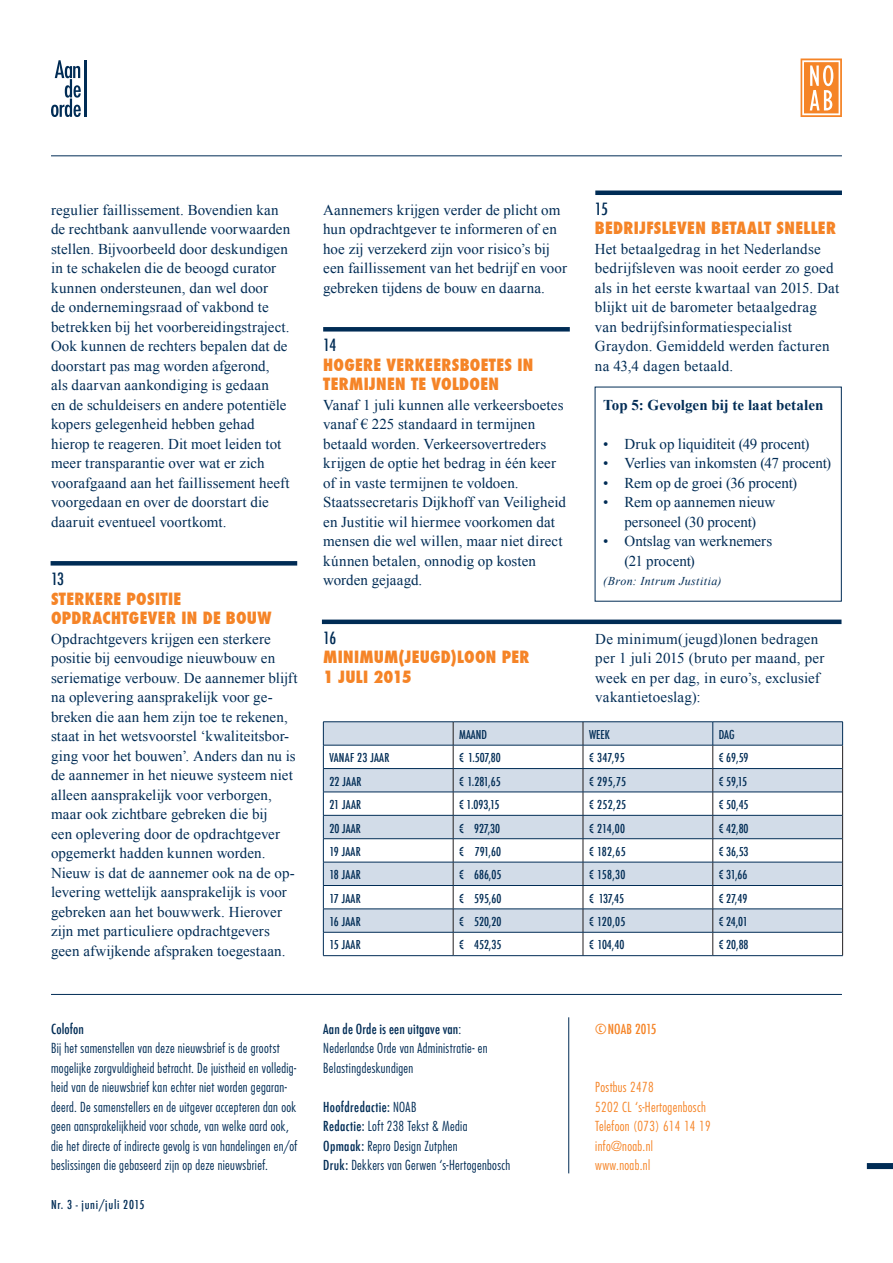
<style>
.page{position:relative;width:893px;height:1263px;background:#fff}
.page>*{position:absolute;margin:0;border:0;box-sizing:border-box;transform-origin:0 0}
.t1{font:800 condensed 16.5px/19.5px "Futura";letter-spacing:.02em;color:#f58427}
.t2{font:500 condensed 16.5px "Futura";letter-spacing:-.04em;color:#002c55}
.t3{font:15px/19.5px "Times New Roman";letter-spacing:.005em;color:#002c55}
.t4{font:700 15px "Times New Roman";letter-spacing:.005em;color:#002c55}
.t5{font:300 condensed 13.5px/19.5px "Futura Std";letter-spacing:.025em;color:#002c55}
.t6{font:300 condensed 13.5px/19.5px "Futura Std";letter-spacing:.025em;color:#f58427}
.t7{font:500 condensed 13.5px "Futura";letter-spacing:.015em;color:#002c55}
.t8{font:500 condensed 13.5px "Futura";letter-spacing:.01em;color:#f58427}
.t9{font:500 condensed 12px "Futura";color:#002c55}
.t10{font:italic 12px "Times New Roman";letter-spacing:.035em;color:#002c55}
.t11{font:500 condensed 12px "Futura";letter-spacing:.02em;color:#002c55}
.s1{font-family:"Futura Std";font-weight:300}
.s2{font-family:"Futura";font-weight:500}
</style>
<div class="page">
<div style="left:51px;top:561px;width:246px;height:5px;background:#002c55"></div>
<div style="left:323px;top:327px;width:247px;height:5px;background:#002c55"></div>
<div style="left:595px;top:190px;width:247px;height:5px;background:#002c55"></div>
<hr style="left:322px;top:620px;width:519px;height:4px;background:#002c55">
<hr style="left:51px;top:994px;width:791px;height:1px;background:#002c55">
<div style="left:867px;top:1163px;width:26px;height:6px;background:#002c55"></div>
<hr style="left:568px;top:1017px;width:1px;height:156px;background:#002c55">
<hr style="left:51px;top:156px;width:791px;height:1px;background:#002c55">
<svg style="left:51px;top:60px;width:30px;height:57px"></svg>
<hr style="left:84px;top:60px;width:2px;height:57px;background:#002c55">
<svg style="left:800px;top:59px;width:42px;height:58px"></svg>
<hr style="left:323px;top:721px;width:130px;height:1px;background:#002c55">
<hr style="left:453px;top:721px;width:130px;height:1px;background:#002c55">
<hr style="left:583px;top:721px;width:130px;height:1px;background:#002c55">
<hr style="left:713px;top:721px;width:130px;height:1px;background:#002c55">
<svg style="left:323px;top:722px;width:520px;height:233px"></svg>
<hr style="left:453px;top:932px;width:130px;height:1px;background:#002c55">
<hr style="left:583px;top:932px;width:130px;height:1px;background:#002c55">
<hr style="left:713px;top:932px;width:129px;height:1px;background:#002c55">
<hr style="left:323px;top:955px;width:130px;height:1px;background:#002c55">
<hr style="left:453px;top:955px;width:130px;height:1px;background:#002c55">
<hr style="left:583px;top:955px;width:130px;height:1px;background:#002c55">
<hr style="left:713px;top:955px;width:130px;height:1px;background:#002c55">
<p class="t3" style="left:51px;top:200px;width:241px">regulier faillissement. Bovendien kan de rechtbank aanvullende voorwaarden stellen. Bijvoorbeeld door deskundigen in te schakelen die de beoogd curator kunnen ondersteunen, dan wel door<br>de ondernemingsraad of vakbond te betrekken bij het voorbereidingstraject.<br>Ook kunnen de rechters bepalen dat de doorstart pas mag worden afgerond, als daarvan aankondiging is gedaan<br>en de schuldeisers en andere potentiële kopers gelegenheid hebben gehad hierop te reageren. Dit moet leiden tot meer transparantie over wat er zich voorafgaand aan het faillissement heeft voorgedaan en over de doorstart die daaruit eventueel voortkomt.</p>
<p class="t2" style="left:51px;top:568px;width:15px">13</p>
<p class="t1" style="left:51px;top:589px;width:222px">STERKERE POSITIE<br>OPDRACHTGEVER IN DE BOUW</p>
<p class="t3" style="left:51px;top:629px;width:248px">Opdrachtgevers krijgen een sterkere positie bij eenvoudige nieuwbouw en seriematige verbouw. De aannemer blijft na oplevering aansprakelijk voor ge&shy;breken die aan hem zijn toe te rekenen, staat in het wetsvoorstel ‘kwaliteitsbor&shy;ging voor het bouwen’. Anders dan nu is de aannemer in het nieuwe systeem niet alleen aansprakelijk voor verborgen, maar ook zichtbare gebreken die bij<br>een oplevering door de opdrachtgever opgemerkt hadden kunnen worden.<br>Nieuw is dat de aannemer ook na de op&shy;levering wettelijk aansprakelijk is voor gebreken aan het bouwwerk. Hierover zijn met particuliere opdrachtgevers geen afwijkende afspraken toegestaan.</p>
<p class="t7" style="left:51px;top:1020px;width:35px">Colofon</p>
<p class="t5" style="left:51px;top:1038px;width:248px">Bij het samenstellen van deze nieuwsbrief is de grootst mogelijke zorgvuldigheid betracht. De juistheid en volledig&shy;heid van de nieuwsbrief kan echter niet worden gegaran&shy;deerd. De samenstellers en de uitgever accepteren dan ook geen aansprakelijkheid voor schade, van welke aard ook, die het directe of indirecte gevolg is van handelingen en/of beslissingen die gebaseerd zijn op deze nieuwsbrief.</p>
<p class="t9" style="left:51px;top:1197px;width:95px">Nr. 3 - juni/juli 2015</p>
<p class="t3" style="left:323px;top:200px;width:245px">Aannemers krijgen verder de plicht om hun opdrachtgever te informeren of en hoe zij verzekerd zijn voor risico’s bij een faillissement van het bedrijf en voor gebreken tijdens de bouw en daarna.</p>
<p class="t2" style="left:323px;top:334px;width:15px">14</p>
<p class="t1" style="left:323px;top:355px;width:212px">HOGERE VERKEERSBOETES IN<br>TERMIJNEN TE VOLDOEN</p>
<p class="t3" style="left:323px;top:395px;width:244px">Vanaf 1 juli kunnen alle verkeersboetes vanaf € 225 standaard in termijnen betaald worden. Verkeersovertreders krijgen de optie het bedrag in één keer of in vaste termijnen te voldoen.<br>Staatssecretaris Dijkhoff van Veiligheid en Justitie wil hiermee voorkomen dat mensen die wel willen, maar niet direct kúnnen betalen, onnodig op kosten worden gejaagd.</p>
<p class="t2" style="left:323px;top:627px;width:14px">16</p>
<p class="t1" style="left:323px;top:647px;width:208px">MINIMUM(JEUGD)LOON PER<br>1 JULI 2015</p>
<p class="t2" style="left:595px;top:198px;width:15px">15</p>
<p class="t1" style="left:595px;top:218px;width:243px">BEDRIJFSLEVEN BETAALT SNELLER</p>
<p class="t3" style="left:595px;top:239px;width:246px">Het betaalgedrag in het Nederlandse bedrijfsleven was nooit eerder zo goed als in het eerste kwartaal van 2015. Dat blijkt uit de barometer betaalgedrag van bedrijfsinformatiespecialist Graydon. Gemiddeld werden facturen na 43,4 dagen betaald.</p>
<p class="t4" style="left:603px;top:394px;width:222px">Top 5: Gevolgen bij te laat betalen</p>
<p class="t3" style="left:603px;top:434px;width:208px">• Druk op liquiditeit (49 procent)</p>
<p class="t3" style="left:603px;top:453px;width:229px">• Verlies van inkomsten (47 procent)</p>
<p class="t3" style="left:603px;top:473px;width:195px">• Rem op de groei (36 procent)</p>
<p class="t3" style="left:603px;top:492px;width:174px;text-align:center">• Rem op aannemen nieuw personeel (30 procent)</p>
<p class="t3" style="left:624px;top:531px;width:149px;text-indent:-21px">• Ontslag van werknemers (21 procent)</p>
<p class="t10" style="left:603px;top:573px;width:120px">(Bron: Intrum Justitia)</p>
<p class="t3" style="left:595px;top:629px;width:231px">De minimum(jeugd)lonen bedragen per 1 juli 2015 (bruto per maand, per week en per dag, in euro’s, exclusief vakantietoeslag):</p>
<p class="t9" style="left:459px;top:727px;width:29px">maand</p>
<p class="t9" style="left:589px;top:727px;width:22px">week</p>
<p class="t9" style="left:719px;top:727px;width:17px">dag</p>
<p class="t11" style="left:329px;top:750px;width:62px">vanaf 23 jaar</p>
<p class="t9" style="left:459px;top:750px;width:43px">€ 1.507,80</p>
<p class="t9" style="left:589px;top:750px;width:37px">€ 347,95</p>
<p class="t9" style="left:719px;top:750px;width:31px">€ 69,59</p>
<p class="t9" style="left:329px;top:774px;width:34px">22 jaar</p>
<p class="t9" style="left:459px;top:774px;width:43px">€ 1.281,65</p>
<p class="t9" style="left:589px;top:774px;width:39px">€ 295,75</p>
<p class="t9" style="left:719px;top:774px;width:30px">€ 59,15</p>
<p class="t9" style="left:329px;top:797px;width:33px">21 jaar</p>
<p class="t9" style="left:459px;top:797px;width:42px">€ 1.093,15</p>
<p class="t9" style="left:589px;top:797px;width:39px">€ 252,25</p>
<p class="t9" style="left:719px;top:797px;width:31px">€ 50,45</p>
<p class="t9" style="left:329px;top:820px;width:33px">20 jaar</p>
<p class="t9" style="left:459px;top:820px;width:43px">€ 927,30</p>
<p class="t9" style="left:589px;top:820px;width:38px">€ 214,00</p>
<p class="t9" style="left:719px;top:820px;width:31px">€ 42,80</p>
<p class="t9" style="left:329px;top:844px;width:33px">19 jaar</p>
<p class="t9" style="left:459px;top:844px;width:43px">€ 791,60</p>
<p class="t9" style="left:589px;top:844px;width:38px">€ 182,65</p>
<p class="t9" style="left:719px;top:844px;width:31px">€ 36,53</p>
<p class="t9" style="left:329px;top:867px;width:33px">18 jaar</p>
<p class="t9" style="left:459px;top:867px;width:44px">€ 686,05</p>
<p class="t9" style="left:589px;top:867px;width:38px">€ 158,30</p>
<p class="t9" style="left:719px;top:867px;width:30px">€ 31,66</p>
<p class="t9" style="left:329px;top:890px;width:33px">17 jaar</p>
<p class="t9" style="left:459px;top:890px;width:44px">€ 595,60</p>
<p class="t9" style="left:589px;top:890px;width:37px">€ 137,45</p>
<p class="t9" style="left:719px;top:890px;width:30px">€ 27,49</p>
<p class="t9" style="left:329px;top:914px;width:33px">16 jaar</p>
<p class="t9" style="left:459px;top:914px;width:44px">€ 520,20</p>
<p class="t9" style="left:589px;top:914px;width:38px">€ 120,05</p>
<p class="t9" style="left:719px;top:914px;width:30px">€ 24,01</p>
<p class="t9" style="left:329px;top:937px;width:33px">15 jaar</p>
<p class="t9" style="left:459px;top:937px;width:44px">€ 452,35</p>
<p class="t9" style="left:589px;top:937px;width:37px">€ 104,40</p>
<p class="t9" style="left:719px;top:937px;width:31px">€ 20,88</p>
<p class="t7" style="left:323px;top:1020px;width:140px">Aan de Orde is een uitgave van<span class="s1">:</span></p>
<p class="t5" style="left:323px;top:1038px;width:166px">Nederlandse Orde van Administratie- en<br>Belastingdeskundigen</p>
<p class="t7" style="left:323px;top:1098px;width:95px">Hoofdredactie: <span class="s1">NOAB</span></p>
<p class="t5" style="left:323px;top:1116px;width:189px"><span class="s2">Redactie:</span> Loft 238 Tekst &amp; Media<br><span class="s2">Opmaak:</span> Repro Design Zutphen<br><span class="s2">Druk:</span> Dekkers van Gerwen ‘s-Hertogenbosch</p>
<p class="t8" style="left:595px;top:1020px;width:63px">©NOAB 2015</p>
<p class="t6" style="left:595px;top:1077px;width:117px">Postbus 2478<br>5202 CL ‘s-Hertogenbosch<br>Telefoon (073) 614 14 19 info@noab.nl www.noab.nl</p>
</div>
